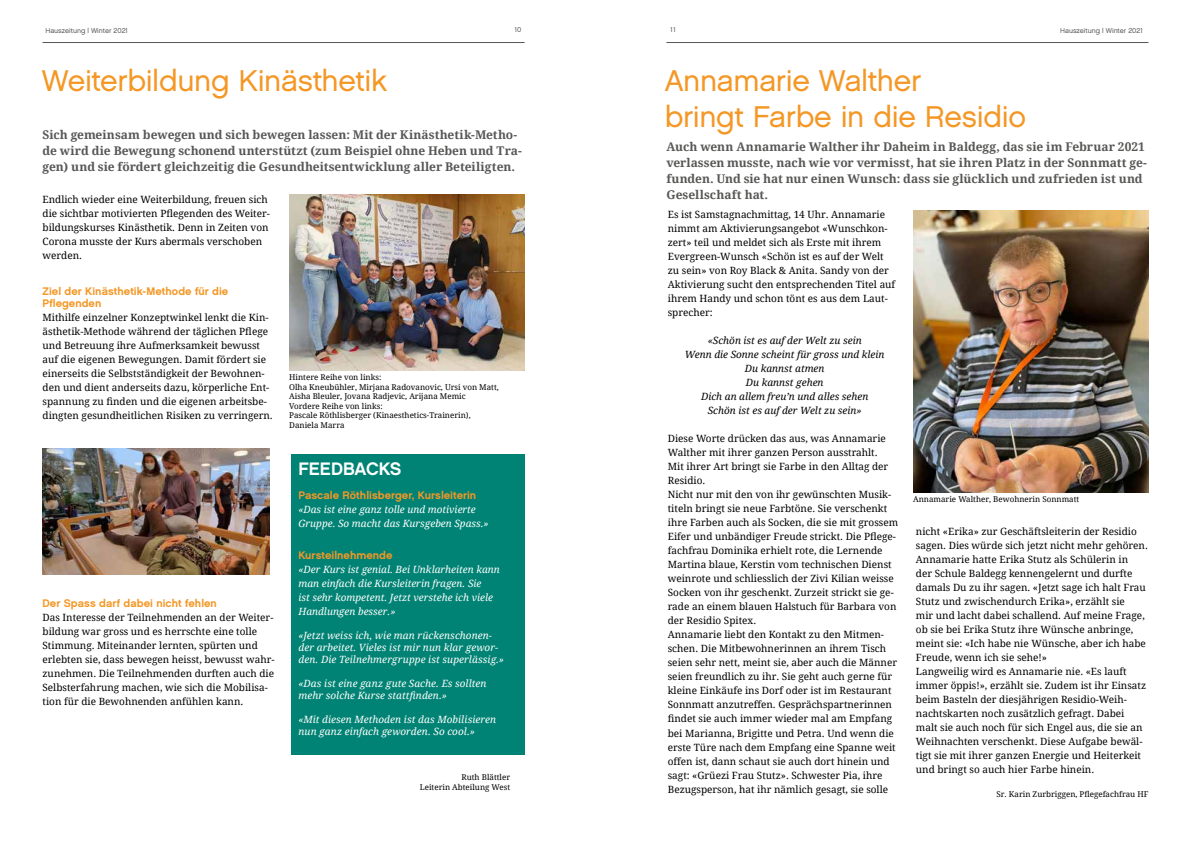
<style>
.page{position:relative;width:1191px;height:842px;background:#fff}
.page>*{position:absolute;margin:0;border:0;box-sizing:border-box;transform-origin:0 0}
.t1{font:30px/36px "Chalet London Nineteen Sixty";letter-spacing:-.015em;color:#f49725}
.t2{font:18px "Chalet New York Nineteen Sixty";letter-spacing:-.005em;color:#fff}
.t3{font:700 12px/16px "Droid Serif";color:#575756}
.t4{font:11px/12px "Chalet New York Nineteen Sixty";color:#f49725}
.t5{font:10px/14px "Droid Serif";color:#000}
.t6{font:italic 10px/14px "Droid Serif";color:#fff}
.t7{font:italic 10px/14px "Droid Serif";color:#000;text-align:center}
.t8{font:8px/9.6px "Droid Serif";color:#000;text-align:right}
.t9{font:7px "Chalet London Nineteen Sixty";color:#575756}
</style>
<div class="page">
<hr style="left:666px;top:42px;width:482px;height:1px;background:#575756">
<hr style="left:43px;top:42px;width:481px;height:1px;background:#575756">
<div style="left:291px;top:455px;width:233px;height:300px;background:#008374"></div>
<img style="left:43px;top:448px;width:226px;height:126px">
<img style="left:913px;top:211px;width:235px;height:281px">
<img style="left:289px;top:195px;width:235px;height:176px">
<p class="t9" style="left:45px;top:26px;width:84px">Hauszeitung | Winter 2021</p>
<p class="t9" style="left:515px;top:25px;width:8px">10</p>
<p class="t9" style="left:670px;top:25px;width:7px">11</p>
<p class="t9" style="left:1060px;top:26px;width:84px">Hauszeitung | Winter 2021</p>
<h1 class="t1" style="left:42px;top:62px;width:347px">Weiterbildung Kinästhetik</h1>
<p class="t3" style="left:43px;top:126px;width:481px">Sich gemeinsam bewegen und sich bewegen lassen: Mit der Kinästhetik-Metho&shy;de wird die Bewegung schonend unterstützt (zum Beispiel ohne Heben und Tra&shy;gen) und sie fördert gleichzeitig die Gesundheitsentwicklung aller Beteiligten.</p>
<p class="t5" style="left:43px;top:192px;width:229px">Endlich wieder eine Weiterbildung, freuen sich die sichtbar motivierten Pflegenden des Weiter&shy;bildungskurses Kinästhetik. Denn in Zeiten von Corona musste der Kurs abermals verschoben werden.</p>
<p class="t4" style="left:43px;top:285px;width:187px">Ziel der Kinästhetik-Methode für die<br>Pflegenden</p>
<p class="t5" style="left:43px;top:310px;width:232px">Mithilfe einzelner Konzeptwinkel lenkt die Kin&shy;ästhetik-Methode während der täglichen Pflege und Betreuung ihre Aufmerksamkeit bewusst auf die eigenen Bewegungen. Damit fördert sie einerseits die Selbstständigkeit der Bewohnen&shy;den und dient anderseits dazu, körperliche Ent&shy;spannung zu finden und die eigenen arbeitsbe&shy;dingten gesundheitlichen Risiken zu verringern.</p>
<h1 class="t1" style="left:664px;top:62px;width:363px">Annamarie Walther<br>bringt Farbe in die Residio</h1>
<p class="t3" style="left:666px;top:138px;width:482px">Auch wenn Annamarie Walther ihr Daheim in Baldegg, das sie im Februar 2021 verlassen musste, nach wie vor vermisst, hat sie ihren Platz in der Sonnmatt ge&shy;funden. Und sie hat nur einen Wunsch: dass sie glücklich und zufrieden ist und Gesellschaft hat.</p>
<p class="t5" style="left:668px;top:208px;width:229px">Es ist Samstagnachmittag, 14 Uhr. Annamarie nimmt am Aktivierungsangebot «Wunschkon&shy;zert» teil und meldet sich als Erste mit ihrem Evergreen-Wunsch «Schön ist es auf der Welt zu sein» von Roy Black &amp; Anita. Sandy von der Aktivierung sucht den entsprechenden Titel auf ihrem Handy und schon tönt es aus dem Laut&shy;sprecher:</p>
<p class="t7" style="left:685px;top:334px;width:201px">«Schön ist es auf der Welt zu sein<br>Wenn die Sonne scheint für gross und klein<br>Du kannst atmen<br>Du kannst gehen<br>Dich an allem freu’n und alles sehen<br>Schön ist es auf der Welt zu sein»</p>
<p class="t5" style="left:668px;top:432px;width:232px">Diese Worte drücken das aus, was Annamarie Walther mit ihrer ganzen Person ausstrahlt.<br>Mit ihrer Art bringt sie Farbe in den Alltag der Residio.<br>Nicht nur mit den von ihr gewünschten Musik&shy;titeln bringt sie neue Farbtöne. Sie verschenkt ihre Farben auch als Socken, die sie mit grossem Eifer und unbändiger Freude strickt. Die Pflege&shy;fachfrau Dominika erhielt rote, die Lernende Martina blaue, Kerstin vom technischen Dienst weinrote und schliesslich der Zivi Kilian weisse Socken von ihr geschenkt. Zurzeit strickt sie ge&shy;rade an einem blauen Halstuch für Barbara von der Residio Spitex.<br>Annamarie liebt den Kontakt zu den Mitmen&shy;schen. Die Mitbewohnerinnen an ihrem Tisch seien sehr nett, meint sie, aber auch die Männer seien freundlich zu ihr. Sie geht auch gerne für kleine Einkäufe ins Dorf oder ist im Restaurant Sonnmatt anzutreffen. Gesprächspartnerinnen findet sie auch immer wieder mal am Empfang bei Marianna, Brigitte und Petra. Und wenn die erste Türe nach dem Empfang eine Spanne weit offen ist, dann schaut sie auch dort hinein und sagt: «Grüezi Frau Stutz». Schwester Pia, ihre Bezugsperson, hat ihr nämlich gesagt, sie solle</p>
<p class="t8" style="left:289px;top:372px;width:211px;text-align:left">Hintere Reihe von links:<br>Olha Kneubühler, Mirjana Radovanovic, Ursi von Matt, Aisha Bleuler, Jovana Radjevic, Arijana Memic<br>Vordere Reihe von links:<br>Pascale Röthlisberger (Kinaesthetics-Trainerin), Daniela Marra</p>
<h2 class="t2" style="left:298px;top:457px;width:105px">FEEDBACKS</h2>
<p class="t4" style="left:298px;top:489px;width:179px">Pascale Röthlisberger, Kursleiterin</p>
<p class="t6" style="left:298px;top:502px;width:192px">«Das ist eine ganz tolle und motivierte<br>Gruppe. So macht das Kursgeben Spass.»</p>
<p class="t4" style="left:298px;top:549px;width:96px">Kursteilnehmende</p>
<p class="t6" style="left:298px;top:562px;width:203px">«Der Kurs ist genial. Bei Unklarheiten kann man einfach die Kursleiterin fragen. Sie<br>ist sehr kompetent. Jetzt verstehe ich viele Handlungen besser.»</p>
<p class="t6" style="left:298px;top:629px;width:207px;line-height:12px">«Jetzt weiss ich, wie man rückenschonen&shy;der arbeitet. Vieles ist mir nun klar gewor&shy;den. Die Teilnehmergruppe ist superlässig.»</p>
<p class="t6" style="left:298px;top:677px;width:189px;line-height:12px">«Das ist eine ganz gute Sache. Es sollten mehr solche Kurse stattfinden.»</p>
<p class="t6" style="left:298px;top:713px;width:199px;line-height:12px">«Mit diesen Methoden ist das Mobilisieren nun ganz einfach geworden. So cool.»</p>
<p class="t8" style="left:913px;top:494px;width:168px">Annamarie Walther, Bewohnerin Sonnmatt</p>
<p class="t5" style="left:916px;top:524px;width:233px">nicht «Erika» zur Geschäftsleiterin der Residio sagen. Dies würde sich jetzt nicht mehr gehören.<br>Annamarie hatte Erika Stutz als Schülerin in<br>der Schule Baldegg kennengelernt und durfte damals Du zu ihr sagen. «Jetzt sage ich halt Frau Stutz und zwischendurch Erika», erzählt sie<br>mir und lacht dabei schallend. Auf meine Frage, ob sie bei Erika Stutz ihre Wünsche anbringe, meint sie: «Ich habe nie Wünsche, aber ich habe Freude, wenn ich sie sehe!»<br>Langweilig wird es Annamarie nie. «Es lauft immer öppis!», erzählt sie. Zudem ist ihr Einsatz beim Basteln der diesjährigen Residio-Weih&shy;nachtskarten noch zusätzlich gefragt. Dabei malt sie auch noch für sich Engel aus, die sie an Weihnachten verschenkt. Diese Aufgabe bewäl&shy;tigt sie mit ihrer ganzen Energie und Heiterkeit und bringt so auch hier Farbe hinein.</p>
<p class="t8" style="left:996px;top:789px;width:153px">Sr. Karin Zurbriggen, Pflegefachfrau HF</p>
<p class="t4" style="left:43px;top:597px;width:176px">Der Spass darf dabei nicht fehlen</p>
<p class="t5" style="left:43px;top:610px;width:233px">Das Interesse der Teilnehmenden an der Weiter&shy;bildung war gross und es herrschte eine tolle Stimmung. Miteinander lernten, spürten und erlebten sie, dass bewegen heisst, bewusst wahr&shy;zunehmen. Die Teilnehmenden durften auch die Selbsterfahrung machen, wie sich die Mobilisa&shy;tion für die Bewohnenden anfühlen kann.</p>
<p class="t8" style="left:420px;top:772px;width:92px">Ruth Blättler<br>Leiterin Abteilung West</p>
</div>
